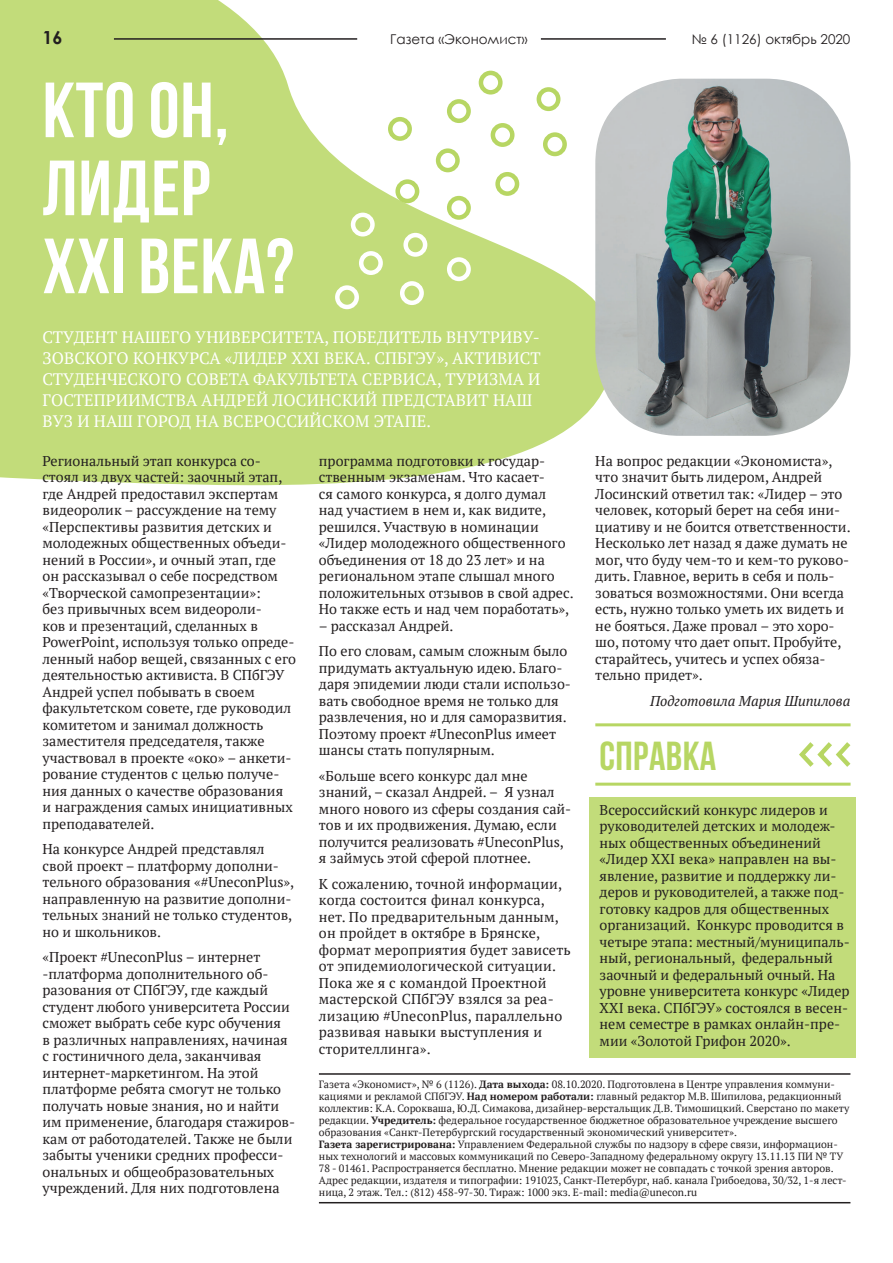
<style>
.page{position:relative;width:893px;height:1263px;background:#fff}
.page>*{position:absolute;margin:0;border:0;box-sizing:border-box;transform-origin:0 0}
.t1{font:700 78px "Bebas Neue";letter-spacing:.01em;color:#fff}
.t2{font:700 40.5px "Bebas Neue";letter-spacing:.01em;color:#b7d663}
.t3{font:700 18px "Century Gothic";color:#231f20}
.t4{font:16.5px/21px "PT Serif";letter-spacing:.01em;color:#fff}
.t5{font:14.25px/16.5px "PT Serif";color:#231f20}
.t6{font:italic 14.25px "PT Serif";color:#231f20}
.t7{font:13.5px "Century Gothic";color:#231f20}
.t8{font:10.5px/12px "PT Serif";color:#231f20}
.s1{font-weight:700}
</style>
<div class="page">
<hr style="left:541px;top:38px;width:125px;height:2px;background:#231f20">
<svg style="left:0;top:0;width:614px;height:485px;fill:#c2dc7a"></svg>
<hr style="left:114px;top:38px;width:243px;height:2px;background:#231f20">
<div style="left:590px;top:797px;width:266px;height:261px;background:#c2dc7a"></div>
<hr style="left:319px;top:1073px;width:531px;height:2px;background:#231f20">
<hr style="left:319px;top:1202px;width:531px;height:1px;background:#231f20">
<img style="left:595px;top:79px;width:255px;height:357px">
<hr style="left:595px;top:783px;width:255px;height:3px;background:#b7d663">
<hr style="left:595px;top:723px;width:255px;height:3px;background:#b7d663">
<svg style="left:799px;top:742px;width:52px;height:25px"></svg>
<div style="left:388px;top:117px;width:24px;height:24px;border:4px solid #b7d663;border-radius:50%"></div>
<div style="left:447px;top:99px;width:24px;height:24px;border:4px solid #b7d663;border-radius:50%"></div>
<div style="left:447px;top:196px;width:24px;height:24px;border:4px solid #b7d663;border-radius:50%"></div>
<div style="left:447px;top:257px;width:24px;height:24px;border:4px solid #fff;border-radius:50%"></div>
<div style="left:400px;top:281px;width:24px;height:24px;border:4px solid #fff;border-radius:50%"></div>
<div style="left:403px;top:233px;width:24px;height:24px;border:4px solid #fff;border-radius:50%"></div>
<div style="left:351px;top:213px;width:24px;height:23px;border:4px solid #fff;border-radius:50%"></div>
<div style="left:359px;top:251px;width:24px;height:24px;border:4px solid #fff;border-radius:50%"></div>
<div style="left:335px;top:285px;width:24px;height:24px;border:4px solid #fff;border-radius:50%"></div>
<div style="left:495px;top:172px;width:24px;height:24px;border:4px solid #b7d663;border-radius:50%"></div>
<div style="left:491px;top:123px;width:23px;height:24px;border:4px solid #b7d663;border-radius:50%"></div>
<div style="left:543px;top:132px;width:24px;height:24px;border:4px solid #b7d663;border-radius:50%"></div>
<div style="left:537px;top:87px;width:23px;height:24px;border:4px solid #b7d663;border-radius:50%"></div>
<div style="left:479px;top:71px;width:24px;height:24px;border:4px solid #b7d663;border-radius:50%"></div>
<div style="left:436px;top:148px;width:24px;height:24px;border:4px solid #b7d663;border-radius:50%"></div>
<div style="left:395px;top:179px;width:24px;height:24px;border:4px solid #b7d663;border-radius:50%"></div>
<p class="t3" style="left:43px;top:24px;width:22px">16</p>
<p class="t7" style="left:390px;top:30px;width:139px">Газета «Экономист»</p>
<p class="t7" style="left:692px;top:30px;width:160px">№ 6 (1126) октябрь 2020</p>
<p class="t1" style="left:43px;top:67px;width:188px">Кто он,</p>
<p class="t1" style="left:43px;top:145px;width:169px">лидер</p>
<p class="t1" style="left:43px;top:223px;width:253px">XXI века?</p>
<p class="t4" style="left:43px;top:328px;width:500px">СТУДЕНТ НАШЕГО УНИВЕРСИТЕТА, ПОБЕДИТЕЛЬ ВНУТРИВУ-ЗОВСКОГО КОНКУРСА «ЛИДЕР XXI ВЕКА. СПБГЭУ», АКТИВИСТ СТУДЕНЧЕСКОГО СОВЕТА ФАКУЛЬТЕТА СЕРВИСА, ТУРИЗМА И ГОСТЕПРИИМСТВА АНДРЕЙ ЛОСИНСКИЙ ПРЕДСТАВИТ НАШ ВУЗ И НАШ ГОРОД НА ВСЕРОССИЙСКОМ ЭТАПЕ.</p>
<p class="t5" style="left:43px;top:453px;width:255px">Региональный этап конкурса со&shy;стоял из двух частей: заочный этап, где Андрей предоставил экспертам видеоролик – рассуждение на тему «Перспективы развития детских и молодежных общественных объеди&shy;нений в России», и очный этап, где он рассказывал о себе посредством «Творческой самопрезентации»:<br>без привычных всем видеороли-<br>ков и презентаций, сделанных в PowerPoint, используя только опреде&shy;ленный набор вещей, связанных с его деятельностью активиста. В СПбГЭУ Андрей успел побывать в своем факультетском совете, где руководил комитетом и занимал должность заместителя председателя, также участвовал в проекте «око» – анкети&shy;рование студентов с целью получе&shy;ния данных о качестве образования<br>и награждения самых инициативных преподавателей.</p>
<p class="t5" style="left:43px;top:842px;width:253px">На конкурсе Андрей представлял свой проект – платформу дополни&shy;тельного образования «#UneconPlus», направленную на развитие дополни&shy;тельных знаний не только студентов, но и школьников.</p>
<p class="t5" style="left:43px;top:950px;width:254px">«Проект #UneconPlus – интернет -платформа дополнительного об&shy;разования от СПбГЭУ, где каждый студент любого университета России сможет выбрать себе курс обучения<br>в различных направлениях, начиная с гостиничного дела, заканчивая интернет-маркетингом. На этой платформе ребята смогут не только получать новые знания, но и найти им применение, благодаря стажиров&shy;кам от работодателей. Также не были забыты ученики средних професси&shy;ональных и общеобразовательных учреждений. Для них подготовлена</p>
<p class="t5" style="left:319px;top:453px;width:256px">программа подготовки к государ&shy;ственным экзаменам. Что касает-<br>ся самого конкурса, я долго думал над участием в нем и, как видите, решился. Участвую в номинации «Лидер молодежного общественного объединения от 18 до 23 лет» и на региональном этапе слышал много положительных отзывов в свой адрес.<br>Но также есть и над чем поработать»,</p>
<p class="t5" style="left:319px;top:618px;width:136px">– рассказал Андрей.</p>
<p class="t5" style="left:319px;top:644px;width:253px">По его словам, самым сложным было придумать актуальную идею. Благо&shy;даря эпидемии люди стали использо&shy;вать свободное время не только для развлечения, но и для саморазвития.<br>Поэтому проект #UneconPlus имеет шансы стать популярным.</p>
<p class="t5" style="left:319px;top:768px;width:254px">«Больше всего конкурс дал мне знаний, – сказал Андрей. – Я узнал много нового из сферы создания сай&shy;тов и их продвижения. Думаю, если получится реализовать #UneconPlus, я займусь этой сферой плотнее.</p>
<p class="t5" style="left:319px;top:876px;width:253px">К сожалению, точной информации, когда состоится финал конкурса, нет. По предварительным данным, он пройдет в октябре в Брянске, формат мероприятия будет зависеть от эпидемиологической ситуации.<br>Пока же я с командой Проектной мастерской СПбГЭУ взялся за реа&shy;лизацию #UneconPlus, параллельно развивая навыки выступления и сторителлинга».</p>
<p class="t5" style="left:595px;top:453px;width:257px">На вопрос редакции «Экономиста», что значит быть лидером, Андрей Лосинский ответил так: «Лидер – это человек, который берет на себя ини&shy;циативу и не боится ответственности.<br>Несколько лет назад я даже думать не мог, что буду чем-то и кем-то руково&shy;дить. Главное, верить в себя и поль&shy;зоваться возможностями. Они всегда есть, нужно только уметь их видеть и не бояться. Даже провал – это хоро&shy;шо, потому что дает опыт. Пробуйте, старайтесь, учитесь и успех обяза&shy;тельно придет».</p>
<p class="t6" style="left:650px;top:692px;width:202px">Подготовила Мария Шипилова</p>
<p class="t2" style="left:600px;top:734px;width:118px">Справка</p>
<p class="t5" style="left:600px;top:802px;width:252px">Всероссийский конкурс лидеров и руководителей детских и молодеж&shy;ных общественных объединений «Лидер XXI века» направлен на вы&shy;явление, развитие и поддержку ли&shy;деров и руководителей, а также под&shy;готовку кадров для общественных организаций. Конкурс проводится в четыре этапа: местный/муниципаль&shy;ный, региональный, федеральный заочный и федеральный очный. На уровне университета конкурс «Лидер XXI века. СПбГЭУ» состоялся в весен&shy;нем семестре в рамках онлайн-пре&shy;мии «Золотой Грифон 2020».</p>
<p class="t8" style="left:319px;top:1078px;width:532px">Газета «Экономист», № 6 (1126). <span class="s1">Дата выхода:</span> 08.10.2020. Подготовлена в Центре управления коммуни&shy;кациями и рекламой СПбГЭУ. <span class="s1">Над номером работали:</span> главный редактор М.В. Шипилова, редакционный коллектив: К.А. Сорокваша, Ю.Д. Симакова, дизайнер-верстальщик Д.В. Тимошицкий. Сверстано по макету редакции. <span class="s1">Учредитель:</span> федеральное государственное бюджетное образовательное учреждение высшего образования «Санкт-Петербургский государственный экономический университет».<br><span class="s1">Газета зарегистрирована:</span> Управлением Федеральной службы по надзору в сфере связи, информацион&shy;ных технологий и массовых коммуникаций по Северо-Западному федеральному округу 13.11.13 ПИ № ТУ 78 - 01461. Распространяется бесплатно. Мнение редакции может не совпадать с точкой зрения авторов.<br>Адрес редакции, издателя и типографии: 191023, Санкт-Петербург, наб. канала Грибоедова, 30/32, 1-я лест&shy;ница, 2 этаж. Тел.: (812) 458-97-30. Тираж: 1000 экз. E-mail: media@unecon.ru</p>
</div>
